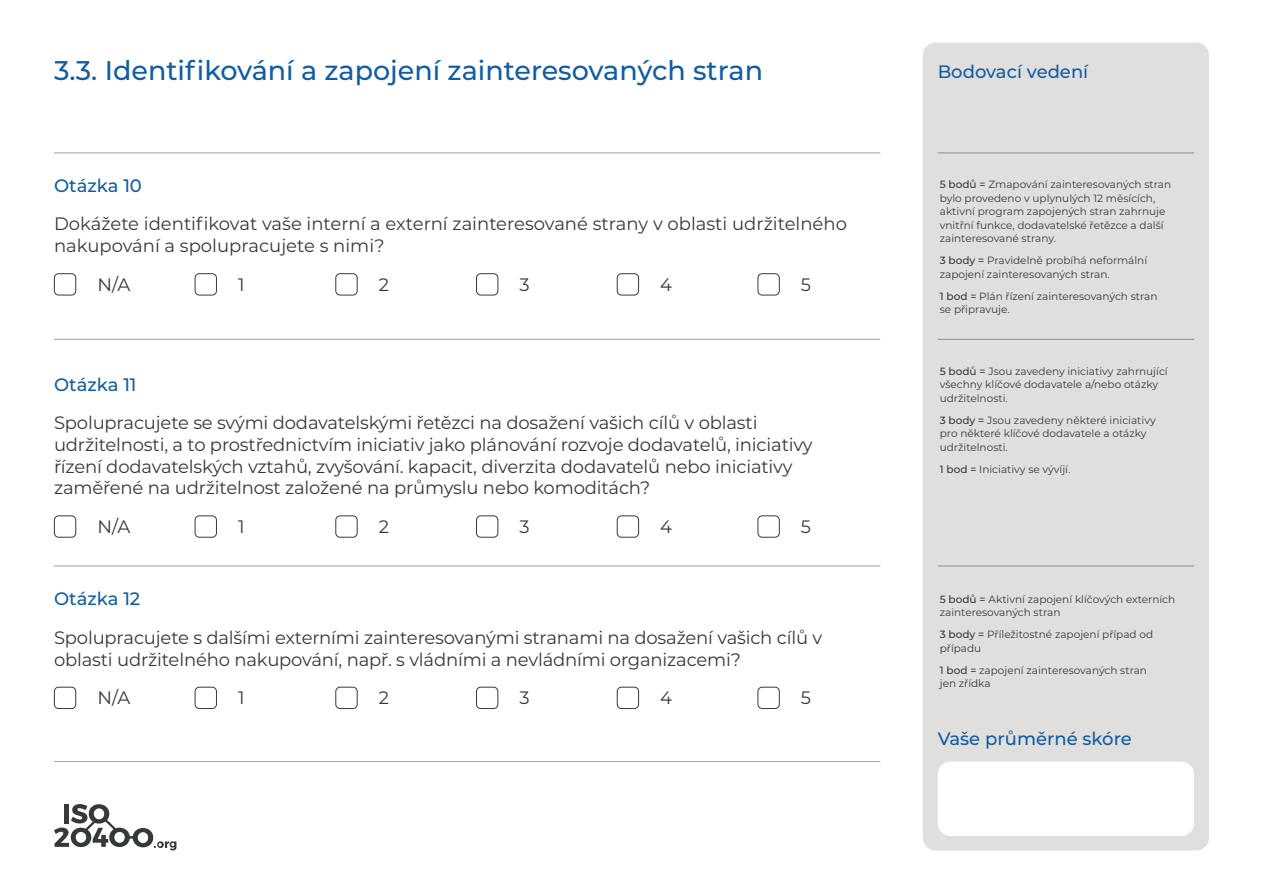
<style>
.page{position:relative;width:1263px;height:893px;background:#fff}
.page>*{position:absolute;margin:0;border:0;box-sizing:border-box;transform-origin:0 0}
.Section_Titles{font:500 27px "Montserrat";color:#105da4}
.Question{font:18px/21.6px "Montserrat";letter-spacing:-.01em;color:#36393c}
.Section_Titles-2{font:500 18px "Montserrat";color:#105da4}
.Question_No{font:500 18px "Montserrat";color:#105da4}
.Answers{font:18px "Montserrat";color:#36393c}
.Guidance{font:10.5px/13.5px "Montserrat";color:#36393c}
.s1{font-weight:500}
</style>
<div class="page">
<hr style="left:54px;top:761px;width:826px;height:1px;background:#36393c">
<svg style="left:54px;top:804px;width:122px;height:46px"></svg>
<div style="left:923px;top:43px;width:286px;height:807px;background:#e1dede;border-radius:13px"></div>
<div style="left:938px;top:761px;width:256px;height:75px;background:#fff;border-radius:13px"></div>
<div style="left:54px;top:273px;width:22px;height:22px;border:1px solid #36393c;border-radius:4px"></div>
<div style="left:54px;top:515px;width:22px;height:23px;border:1px solid #36393c;border-radius:4px"></div>
<div style="left:54px;top:687px;width:22px;height:22px;border:1px solid #36393c;border-radius:4px"></div>
<div style="left:757px;top:273px;width:23px;height:22px;border:1px solid #36393c;border-radius:4px"></div>
<div style="left:757px;top:515px;width:23px;height:23px;border:1px solid #36393c;border-radius:4px"></div>
<div style="left:757px;top:687px;width:23px;height:22px;border:1px solid #36393c;border-radius:4px"></div>
<div style="left:617px;top:273px;width:22px;height:22px;border:1px solid #36393c;border-radius:4px"></div>
<div style="left:617px;top:515px;width:22px;height:23px;border:1px solid #36393c;border-radius:4px"></div>
<div style="left:617px;top:687px;width:22px;height:22px;border:1px solid #36393c;border-radius:4px"></div>
<div style="left:476px;top:273px;width:22px;height:22px;border:1px solid #36393c;border-radius:4px"></div>
<div style="left:476px;top:515px;width:22px;height:23px;border:1px solid #36393c;border-radius:4px"></div>
<div style="left:476px;top:687px;width:22px;height:22px;border:1px solid #36393c;border-radius:4px"></div>
<div style="left:335px;top:273px;width:23px;height:22px;border:1px solid #36393c;border-radius:4px"></div>
<div style="left:335px;top:515px;width:23px;height:23px;border:1px solid #36393c;border-radius:4px"></div>
<div style="left:335px;top:687px;width:23px;height:22px;border:1px solid #36393c;border-radius:4px"></div>
<div style="left:195px;top:273px;width:22px;height:22px;border:1px solid #36393c;border-radius:4px"></div>
<div style="left:195px;top:515px;width:22px;height:23px;border:1px solid #36393c;border-radius:4px"></div>
<div style="left:195px;top:687px;width:22px;height:22px;border:1px solid #36393c;border-radius:4px"></div>
<hr style="left:54px;top:153px;width:826px;height:1px;background:#36393c">
<hr style="left:54px;top:339px;width:826px;height:1px;background:#36393c">
<hr style="left:54px;top:566px;width:826px;height:1px;background:#36393c">
<hr style="left:938px;top:153px;width:256px;height:1px;background:#36393c">
<hr style="left:938px;top:339px;width:256px;height:1px;background:#36393c">
<hr style="left:938px;top:566px;width:256px;height:1px;background:#36393c">
<p class="Section_Titles" style="left:54px;top:52px;width:711px">3.3. Identifikování a zapojení zainteresovaných stran</p>
<p class="Question_No" style="left:54px;top:173px;width:89px">Otázka 10</p>
<p class="Question" style="left:54px;top:213px;width:794px">Dokážete identifikovat vaše interní a externí zainteresované strany v oblasti udržitelného nakupování a spolupracujete s nimi?</p>
<p class="Answers" style="left:97px;top:272px;width:34px">N/A</p>
<p class="Question_No" style="left:54px;top:372px;width:84px">Otázka 11</p>
<p class="Answers" style="left:238px;top:272px;width:8px">1</p>
<p class="Answers" style="left:379px;top:272px;width:12px">2</p>
<p class="Answers" style="left:519px;top:272px;width:12px">3</p>
<p class="Answers" style="left:660px;top:272px;width:13px">4</p>
<p class="Answers" style="left:801px;top:272px;width:12px">5</p>
<p class="Question" style="left:54px;top:412px;width:760px">Spolupracujete se svými dodavatelskými řetězci na dosažení vašich cílů v oblasti udržitelnosti, a to prostřednictvím iniciativ jako plánování rozvoje dodavatelů, iniciativy řízení dodavatelských vztahů, zvyšování. kapacit, diverzita dodavatelů nebo iniciativy zaměřené na udržitelnost založené na průmyslu nebo komoditách?</p>
<p class="Answers" style="left:97px;top:514px;width:34px">N/A</p>
<p class="Question_No" style="left:54px;top:586px;width:88px">Otázka 12</p>
<p class="Answers" style="left:238px;top:514px;width:8px">1</p>
<p class="Answers" style="left:379px;top:514px;width:12px">2</p>
<p class="Answers" style="left:519px;top:514px;width:12px">3</p>
<p class="Answers" style="left:660px;top:514px;width:13px">4</p>
<p class="Answers" style="left:801px;top:514px;width:12px">5</p>
<p class="Question" style="left:54px;top:626px;width:770px">Spolupracujete s dalšími externími zainteresovanými stranami na dosažení vašich cílů v oblasti udržitelného nakupování, např. s vládními a nevládními organizacemi?</p>
<p class="Answers" style="left:97px;top:685px;width:34px">N/A</p>
<p class="Answers" style="left:238px;top:685px;width:8px">1</p>
<p class="Answers" style="left:379px;top:685px;width:12px">2</p>
<p class="Answers" style="left:519px;top:685px;width:12px">3</p>
<p class="Answers" style="left:660px;top:685px;width:13px">4</p>
<p class="Answers" style="left:801px;top:685px;width:12px">5</p>
<p class="Section_Titles-2" style="left:938px;top:59px;width:152px">Bodovací vedení</p>
<p class="Guidance" style="left:940px;top:177px;width:233px"><span class="s1">5 bodů =</span> Zmapování zainteresovaných stran bylo provedeno v uplynulých 12 měsících, aktivní program zapojených stran zahrnuje vnitřní funkce, dodavatelské řetězce a další zainteresované strany.</p>
<p class="Guidance" style="left:940px;top:253px;width:209px"><span class="s1">3 body =</span> Pravidelně probíhá neformální zapojení zainteresovaných stran.</p>
<p class="Guidance" style="left:940px;top:289px;width:219px"><span class="s1">1 bod =</span> Plán řízení zainteresovaných stran se připravuje.</p>
<p class="Guidance" style="left:940px;top:364px;width:229px"><span class="s1">5 bodů =</span> Jsou zavedeny iniciativy zahrnující všechny klíčové dodavatele a/nebo otázky udržitelnosti.</p>
<p class="Guidance" style="left:940px;top:413px;width:217px"><span class="s1">3 body =</span> Jsou zavedeny některé iniciativy pro některé klíčové dodavatele a otázky udržitelnosti.</p>
<p class="Guidance" style="left:940px;top:462px;width:132px"><span class="s1">1 bod =</span> Iniciativy se vývíjí.</p>
<p class="Guidance" style="left:940px;top:592px;width:237px"><span class="s1">5 bodů =</span> Aktivní zapojení klíčových externích zainteresovaných stran</p>
<p class="Guidance" style="left:940px;top:627px;width:215px"><span class="s1">3 body =</span> Příležitostné zapojení případ od případu</p>
<p class="Guidance" style="left:940px;top:663px;width:209px"><span class="s1">1 bod =</span> zapojení zainteresovaných stran jen zřídka</p>
<p class="Section_Titles-2" style="left:938px;top:726px;width:196px">Vaše průměrné skóre</p>
</div>
